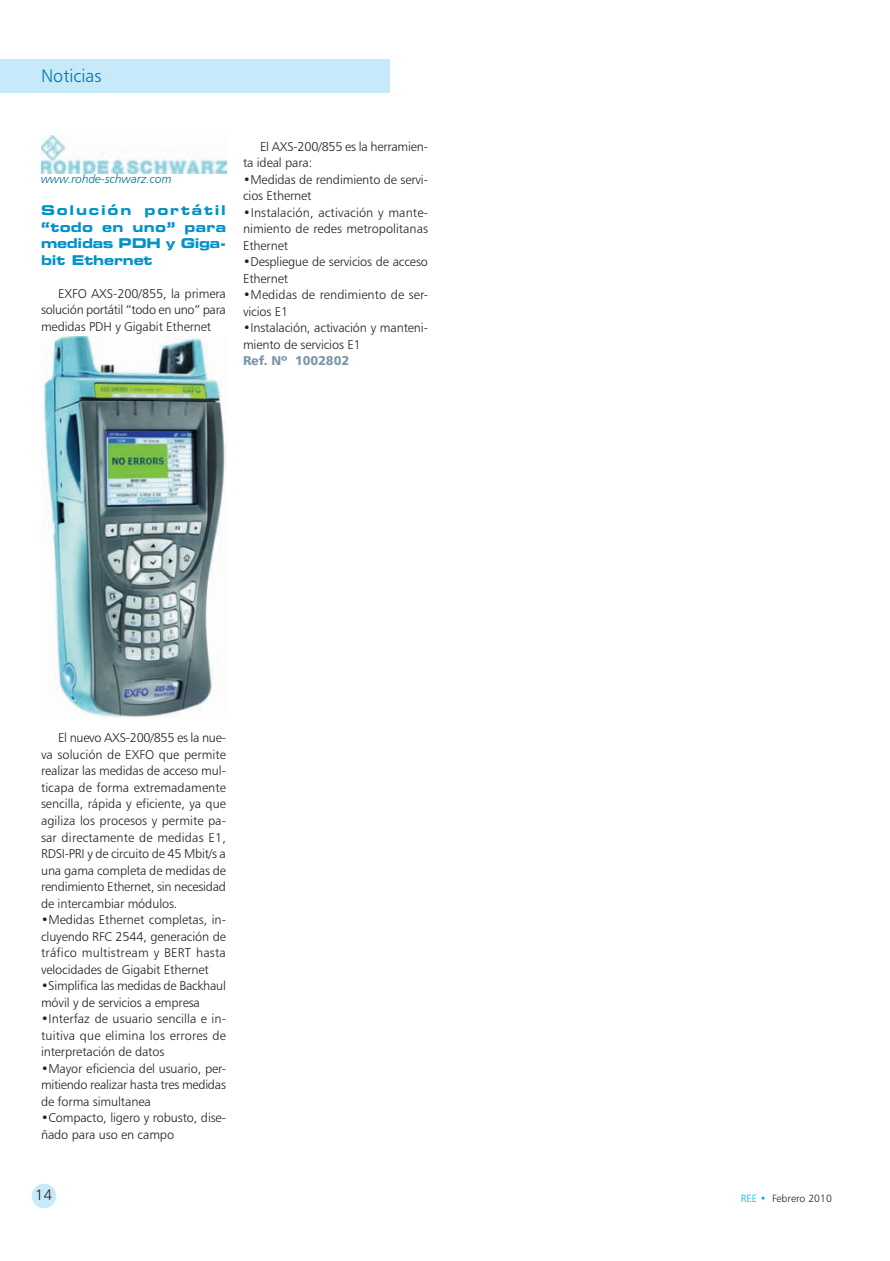
<style>
.page{position:relative;width:890px;height:1261px;background:#fff}
.page>*{position:absolute;margin:0;border:0;box-sizing:border-box;transform-origin:0 0}
.t1{font:18px "Humanist 777 BT Light B";color:#0076a3}
.t2{font:15px "Humanist 777 BT Light B";color:#231f20}
.t3{font:13.5px/16.5px "Eurostile Bold Extended Two";letter-spacing:.005em;color:#0092c8;text-align:justify}
.t4{font:12.75px/16.5px "Humanist 777 BT Light B";letter-spacing:-.01em;color:#231f20}
.t5{font:12.75px "Humanist 777 BT Black B";letter-spacing:-.01em;color:#7b99a9}
.t6{font:12px "Humanist 777 BT Light Italic B";color:#006c92}
.t7{font:10.5px "Humanist 777 BT Light B";color:#231f20}
.s1{color:#00aeef}
</style>
<div class="page">
<div style="left:32px;top:1183px;width:24px;height:25px;background:#c6eafa;border-radius:50%"></div>
<div style="left:0;top:60px;width:390px;height:33px;background:#c6eafa"></div>
<img style="left:42px;top:336px;width:184px;height:381px">
<img style="left:41px;top:136px;width:186px;height:37px">
<h1 class="t1" style="left:41px;top:68px;width:62px">Noticias</h1>
<p class="t6" style="left:41px;top:174px;width:132px">www.rohde-schwarz.com</p>
<p class="t3" style="left:41px;top:203px;width:186px">Solución portátil “todo en uno” para medidas PDH y Giga&shy;bit Ethernet</p>
<p class="t4" style="left:41px;top:286px;width:186px;text-align:justify;text-indent:17px">EXFO AXS-200/855, la primera solución portátil “todo en uno” para medidas PDH y Gigabit Ethernet</p>
<p class="t4" style="left:243px;top:139px;width:186px;text-indent:17px">El AXS-200/855 es la herramien&shy;ta ideal para:</p>
<p class="t4" style="left:243px;top:172px;width:186px">•Medidas de rendimiento de servi&shy;cios Ethernet</p>
<p class="t4" style="left:243px;top:205px;width:186px;text-align:justify">•Instalación, activación y mante&shy;nimiento de redes metropolitanas Ethernet</p>
<p class="t4" style="left:243px;top:254px;width:186px">•Despliegue de servicios de acceso<br>Ethernet</p>
<p class="t4" style="left:243px;top:287px;width:186px">•Medidas de rendimiento de ser&shy;vicios E1</p>
<p class="t4" style="left:243px;top:320px;width:186px">•Instalación, activación y manteni&shy;miento de servicios E1</p>
<p class="t5" style="left:243px;top:356px;width:108px">Ref. Nº 1002802</p>
<p class="t4" style="left:41px;top:730px;width:186px;text-align:justify;text-indent:17px">El nuevo AXS-200/855 es la nue&shy;va solución de EXFO que permite realizar las medidas de acceso mul&shy;ticapa de forma extremadamente sencilla, rápida y eficiente, ya que agiliza los procesos y permite pa&shy;sar directamente de medidas E1, RDSI-PRI y de circuito de 45 Mbit/s a una gama completa de medidas de rendimiento Ethernet, sin necesidad de intercambiar módulos.</p>
<p class="t4" style="left:41px;top:912px;width:186px;text-align:justify">•Medidas Ethernet completas, in&shy;cluyendo RFC 2544, generación de tráfico multistream y BERT hasta velocidades de Gigabit Ethernet</p>
<p class="t4" style="left:41px;top:978px;width:186px">•Simplifica las medidas de Backhaul móvil y de servicios a empresa</p>
<p class="t4" style="left:41px;top:1011px;width:186px;text-align:justify">•Interfaz de usuario sencilla e in&shy;tuitiva que elimina los errores de interpretación de datos</p>
<p class="t4" style="left:41px;top:1060px;width:186px;text-align:justify">•Mayor eficiencia del usuario, per&shy;mitiendo realizar hasta tres medidas de forma simultanea</p>
<p class="t4" style="left:41px;top:1110px;width:186px">•Compacto, ligero y robusto, dise&shy;ñado para uso en campo</p>
<p class="t2" style="left:35px;top:1188px;width:18px">14</p>
<p class="t7" style="left:741px;top:1194px;width:93px"><span class="s1">REE •</span> Febrero 2010</p>
</div>
